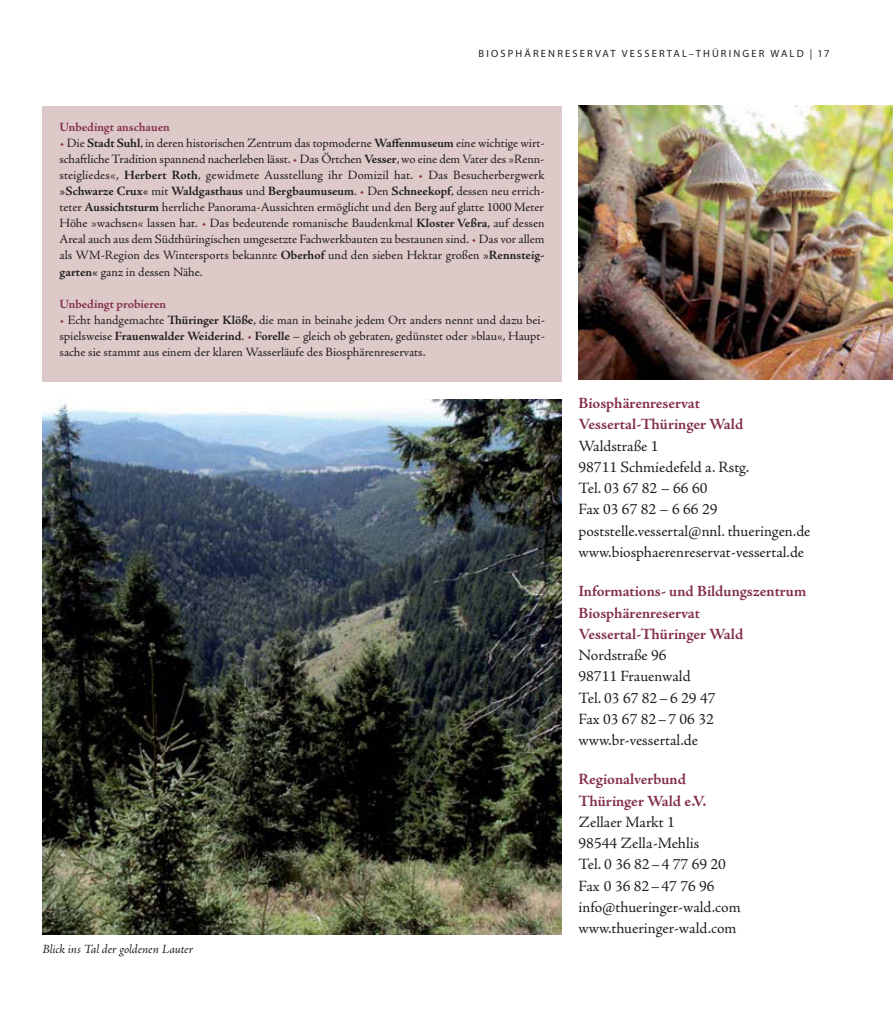
<style>
.page{position:relative;width:893px;height:1020px;background:#fff}
.page>*{position:absolute;margin:0;border:0;box-sizing:border-box;transform-origin:0 0}
.t1{font:15.75px/21.3px "Adobe Jenson Pro";color:#231f20}
.t2{font:700 15.75px/21.3px "Adobe Jenson Pro";letter-spacing:-.005em;color:#84304b}
.t3{font:12.75px/16px "Adobe Jenson Pro";color:#231f20;text-align:justify}
.t4{font:700 12.75px "Adobe Jenson Pro";color:#84304b}
.t5{font:italic 12.75px "Adobe Jenson Pro";letter-spacing:-.005em;color:#231f20}
.t6{font:10.5px "Myriad Pro";letter-spacing:.205em;color:#231f20}
.s1{color:#84304b}
.s2{font-weight:700}
</style>
<div class="page">
<div style="left:43px;top:106px;width:518px;height:276px;background:#ddc9c8"></div>
<img style="left:43px;top:400px;width:518px;height:535px">
<img style="left:578px;top:106px;width:314px;height:273px">
<p class="t6" style="left:478px;top:50px;width:352px">BIOSPHÄRENRESERVAT VESSERTAL–THÜRINGER WALD | 17</p>
<p class="t4" style="left:60px;top:122px;width:112px">Unbedingt anschauen</p>
<p class="t3" style="left:60px;top:136px;width:486px"><span class="s1">•</span> Die <span class="s2">Stadt Suhl</span>, in deren historischen Zentrum das topmoderne <span class="s2">Waffenmuseum</span> eine wichtige wirt&shy;schaftliche Tradition spannend nacherleben lässt. <span class="s1">•</span> Das Örtchen <span class="s2">Vesser</span>, wo eine dem Vater des »Renn&shy;steigliedes«, <span class="s2">Herbert Roth</span>, gewidmete Ausstellung ihr Domizil hat. <span class="s1">•</span> Das Besucherbergwerk <span class="s2">»Schwarze Crux«</span> mit <span class="s2">Waldgasthaus</span> und <span class="s2">Bergbaumuseum</span>. <span class="s1">•</span> Den <span class="s2">Schneekopf</span>, dessen neu errich&shy;teter <span class="s2">Aussichtsturm</span> herrliche Panorama-Aussichten ermöglicht und den Berg auf glatte 1000 Meter Höhe »wachsen« lassen hat. <span class="s1">•</span> Das bedeutende romanische Baudenkmal <span class="s2">Kloster Veßra</span>, auf dessen Areal auch aus dem Südthüringischen umgesetzte Fachwerkbauten zu bestaunen sind. <span class="s1">•</span> Das vor allem als WM-Region des Wintersports bekannte <span class="s2">Oberhof</span> und den sieben Hektar großen <span class="s2">»Rennsteig&shy;garten«</span> ganz in dessen Nähe.</p>
<p class="t4" style="left:60px;top:298px;width:108px">Unbedingt probieren</p>
<p class="t3" style="left:60px;top:313px;width:487px"><span class="s1">•</span> Echt handgemachte <span class="s2">Thüringer Klöße</span>, die man in beinahe jedem Ort anders nennt und dazu bei&shy;spielsweise <span class="s2">Frauenwalder Weiderind</span>. <span class="s1">•</span> <span class="s2">Forelle</span> – gleich ob gebraten, gedünstet oder »blau«, Haupt&shy;sache sie stammt aus einem der klaren Wasserläufe des Biosphärenreservats.</p>
<p class="t5" style="left:43px;top:944px;width:152px">Blick ins Tal der goldenen Lauter</p>
<p class="t2" style="left:578px;top:394px;width:166px">Biosphärenreservat<br>Vessertal-Thüringer Wald</p>
<p class="t1" style="left:578px;top:437px;width:233px">Waldstraße 1<br>98711 Schmiedefeld a. Rstg.<br>Tel. 03 67 82 – 66 60<br>Fax 03 67 82 – 6 66 29 poststelle.vessertal@nnl. thueringen.de www.biosphaerenreservat-vessertal.de</p>
<p class="t2" style="left:578px;top:582px;width:229px">Informations- und Bildungszentrum<br>Biosphärenreservat<br>Vessertal-Thüringer Wald</p>
<p class="t1" style="left:578px;top:646px;width:138px">Nordstraße 96<br>98711 Frauenwald<br>Tel. 03 67 82 – 6 29 47<br>Fax 03 67 82–7 06 32 www.br-vessertal.de</p>
<p class="t2" style="left:578px;top:770px;width:129px">Regionalverbund<br>Thüringer Wald e.V.</p>
<p class="t1" style="left:578px;top:813px;width:164px">Zellaer Markt 1<br>98544 Zella-Mehlis<br>Tel. 0 36 82–4 77 69 20<br>Fax 0 36 82–47 76 96 info@thueringer-wald.com www.thueringer-wald.com</p>
</div>
